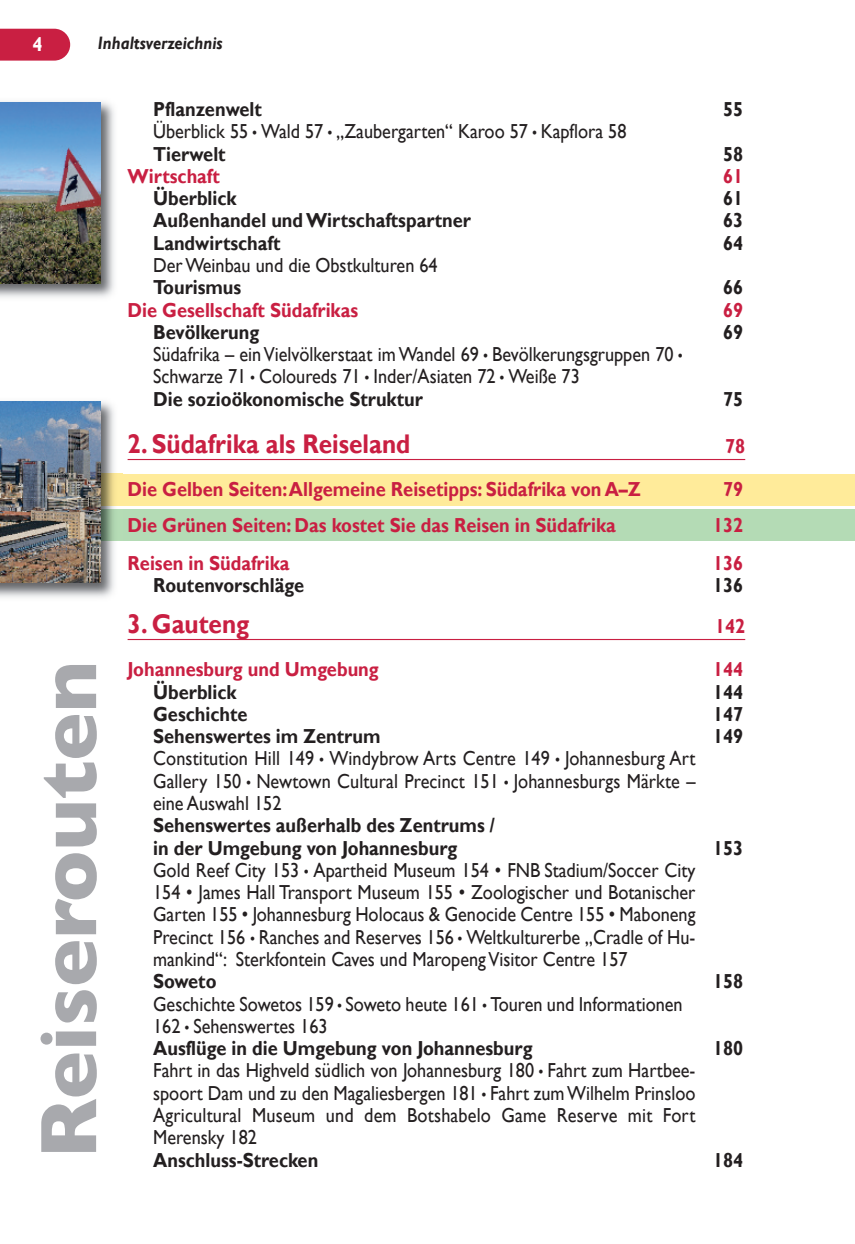
<style>
.page{position:relative;width:855px;height:1244px;background:#fff}
.page>*{position:absolute;margin:0;border:0;box-sizing:border-box;transform-origin:0 0}
.t1{font:700 81px "Gill Sans";color:#a8a9ad}
.t2{font:700 27px "Gill Sans";color:#c91f42;scale:.9 1}
.t3{font:20.25px/22.3px "Gill Sans";color:#231f20;scale:.9 1}
.t4{font:700 20.25px/22.3px "Gill Sans";color:#231f20;scale:.9 1}
.t5{font:700 20.25px "Gill Sans";color:#c91f42;scale:.9 1}
.t6{font:700 20.25px "Gill Sans";color:#fff;scale:.9 1}
.t7{font:italic 700 18px "Gill Sans";color:#231f20;scale:.9 1}
.s1{font-size:15.75px}
.s2{font-weight:700}
</style>
<div class="page">
<div style="left:0;top:509px;width:855px;height:32px;background:#b4dbb5"></div>
<div style="left:0;top:473px;width:855px;height:32px;background:#ffeb9a"></div>
<hr style="left:128px;top:459px;width:617px;height:1px;background:#c91f42">
<hr style="left:128px;top:639px;width:617px;height:1px;background:#c91f42">
<svg style="left:0;top:29px;width:70px;height:32px;background:#cc2b4c"></svg>
<img style="left:0;top:101px;width:114px;height:197px">
<img style="left:0;top:102px;width:100px;height:181px">
<img style="left:0;top:401px;width:123px;height:197px">
<img style="left:100px;top:509px;width:23px;height:32px">
<img style="left:100px;top:473px;width:23px;height:32px">
<img style="left:0;top:402px;width:100px;height:181px">
<p class="t6" style="left:33px;top:33px;width:13px">4</p>
<p class="t7" style="left:98px;top:32px;width:140px">Inhaltsverzeichnis</p>
<p class="t4" style="left:153px;top:98px;width:122px">Pflanzenwelt</p>
<p class="t4" style="left:723px;top:98px;width:24px">55</p>
<p class="t3" style="left:153px;top:120px;width:527px">Überblick 55 <span class="s1">•</span> Wald 57 <span class="s1">•</span> „Zaubergarten“ Karoo 57 <span class="s1">•</span> Kapflora 58<br><span class="s2">Tierwelt</span></p>
<p class="t4" style="left:723px;top:142px;width:24px">58</p>
<h1 class="t1" style="left:21px;top:1159px;width:499px;rotate:-90deg">Reiserouten</h1>
<p class="t5" style="left:128px;top:164px;width:104px">Wirtschaft</p>
<p class="t5" style="left:723px;top:164px;width:24px">61</p>
<p class="t4" style="left:153px;top:187px;width:94px">Überblick</p>
<p class="t4" style="left:723px;top:187px;width:24px">61</p>
<p class="t4" style="left:153px;top:209px;width:355px">Außenhandel undWirtschaftspartner</p>
<p class="t4" style="left:723px;top:209px;width:24px">63</p>
<p class="t4" style="left:153px;top:231px;width:143px">Landwirtschaft</p>
<p class="t4" style="left:723px;top:231px;width:24px">64</p>
<p class="t3" style="left:153px;top:254px;width:318px">DerWeinbau und die Obstkulturen 64</p>
<p class="t4" style="left:153px;top:276px;width:99px">Tourismus</p>
<p class="t4" style="left:723px;top:276px;width:24px">66</p>
<p class="t5" style="left:128px;top:298px;width:258px">Die Gesellschaft Südafrikas</p>
<p class="t5" style="left:723px;top:298px;width:24px">69</p>
<p class="t4" style="left:153px;top:321px;width:119px">Bevölkerung</p>
<p class="t4" style="left:723px;top:321px;width:24px">69</p>
<p class="t3" style="left:153px;top:343px;width:590px">Südafrika – einVielvölkerstaat im Wandel 69 <span class="s1">•</span> Bevölkerungsgruppen 70 <span class="s1">•<br></span>Schwarze 71 <span class="s1">•</span> Coloureds 71 <span class="s1">•</span> Inder/Asiaten 72 <span class="s1">•</span> Weiße 73<br><span class="s2">Die sozioökonomische Struktur</span></p>
<p class="t4" style="left:723px;top:387px;width:24px">75</p>
<h2 class="t2" style="left:128px;top:428px;width:316px">2. Südafrika als Reiseland</h2>
<p class="t5" style="left:725px;top:434px;width:24px">78</p>
<p class="t5" style="left:128px;top:477px;width:571px">Die Gelben Seiten:Allgemeine Reisetipps: Südafrika von A–Z</p>
<p class="t5" style="left:723px;top:477px;width:24px">79</p>
<p class="t5" style="left:128px;top:513px;width:544px">Die Grünen Seiten: Das kostet Sie das Reisen in Südafrika</p>
<p class="t5" style="left:713px;top:513px;width:35px">132</p>
<p class="t5" style="left:128px;top:551px;width:181px">Reisen in Südafrika</p>
<p class="t5" style="left:713px;top:551px;width:35px">136</p>
<p class="t4" style="left:153px;top:574px;width:169px">Routenvorschläge</p>
<p class="t4" style="left:713px;top:574px;width:35px">136</p>
<h2 class="t2" style="left:128px;top:608px;width:137px">3. Gauteng</h2>
<p class="t5" style="left:715px;top:614px;width:35px">142</p>
<p class="t5" style="left:128px;top:657px;width:280px">Johannesburg und Umgebung</p>
<p class="t5" style="left:713px;top:657px;width:35px">144</p>
<p class="t4" style="left:153px;top:680px;width:94px">Überblick</p>
<p class="t4" style="left:713px;top:680px;width:35px">144</p>
<p class="t4" style="left:153px;top:703px;width:107px">Geschichte</p>
<p class="t4" style="left:713px;top:703px;width:35px">147</p>
<p class="t4" style="left:153px;top:725px;width:254px">Sehenswertes im Zentrum</p>
<p class="t4" style="left:713px;top:725px;width:35px">149</p>
<p class="t3" style="left:153px;top:747px;width:604px;text-align:justify">Constitution Hill 149 <span class="s1">•</span> Windybrow Arts Centre 149 <span class="s1">•</span> Johannesburg Art Gallery 150 <span class="s1">•</span> Newtown Cultural Precinct 151 <span class="s1">•</span> Johannesburgs Märkte – eine Auswahl 152</p>
<p class="t4" style="left:153px;top:814px;width:381px">Sehenswertes außerhalb des Zentrums / in der Umgebung von Johannesburg</p>
<p class="t4" style="left:713px;top:836px;width:35px">153</p>
<p class="t3" style="left:153px;top:858px;width:604px;text-align:justify">Gold Reef City 153 <span class="s1">•</span> Apartheid Museum 154 • FNB Stadium/Soccer City 154 • James Hall Transport Museum 155 • Zoologischer und Botanischer Garten 155 • Johannesburg Holocaus &amp; Genocide Centre 155 • Maboneng Precinct 156 <span class="s1">•</span> Ranches and Reserves 156 <span class="s1">•</span> Weltkulturerbe „Cradle of Hu&shy;mankind“: Sterkfontein Caves und MaropengVisitor Centre 157</p>
<p class="t4" style="left:153px;top:970px;width:72px">Soweto</p>
<p class="t4" style="left:713px;top:970px;width:35px">158</p>
<p class="t3" style="left:153px;top:992px;width:590px">Geschichte Sowetos 159 <span class="s1">•</span> Soweto heute 161 <span class="s1">•</span> Touren und Informationen<br>162 <span class="s1">•</span> Sehenswertes 163<br><span class="s2">Ausflüge in die Umgebung von Johannesburg</span></p>
<p class="t4" style="left:713px;top:1037px;width:35px">180</p>
<p class="t3" style="left:153px;top:1059px;width:604px;text-align:justify">Fahrt in das Highveld südlich von Johannesburg 180 <span class="s1">•</span> Fahrt zum Hartbee&shy;spoort Dam und zu den Magaliesbergen 181 <span class="s1">•</span> Fahrt zumWilhelm Prinsloo Agricultural Museum und dem Botshabelo Game Reserve mit Fort Merensky 182</p>
<p class="t4" style="left:153px;top:1148px;width:185px">Anschluss-Strecken</p>
<p class="t4" style="left:713px;top:1148px;width:35px">184</p>
</div>
